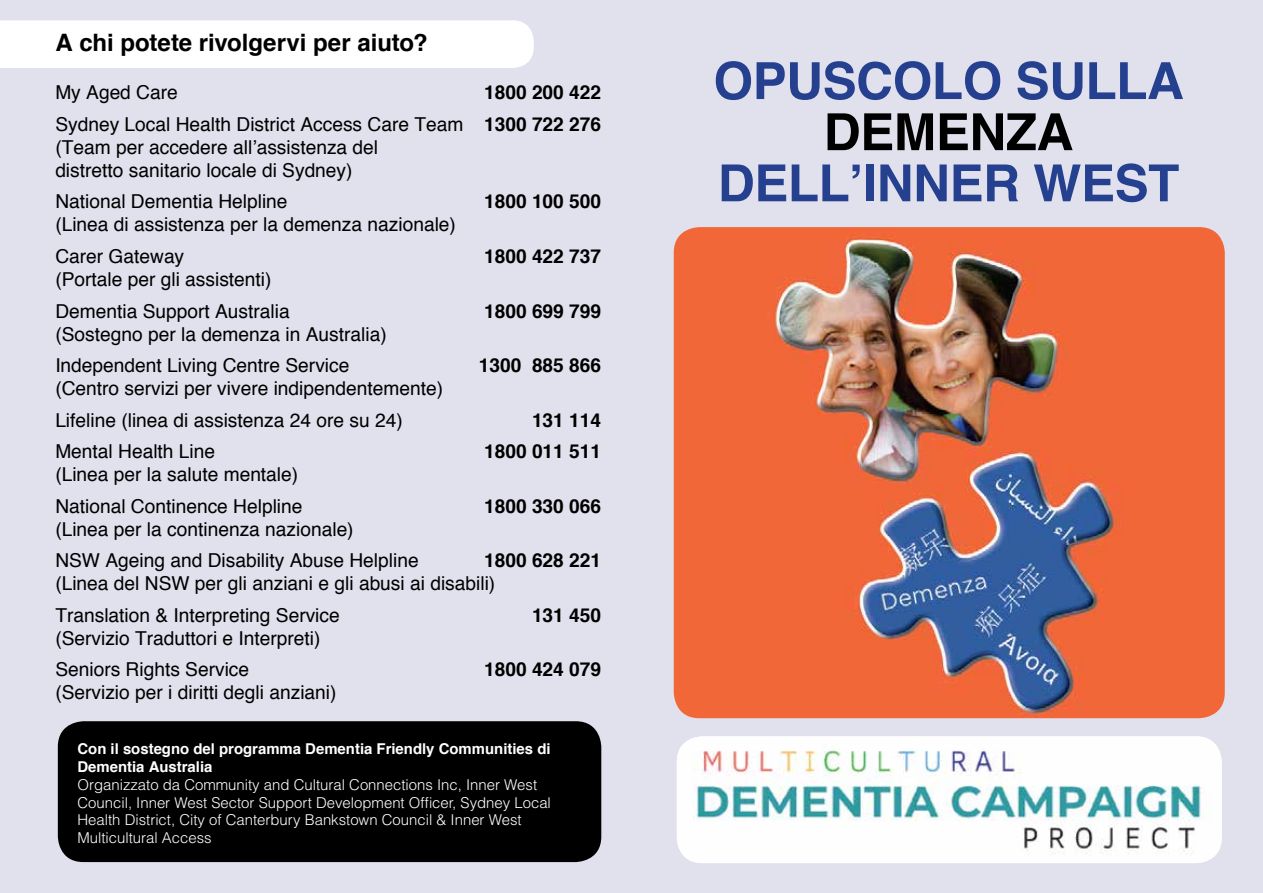
<style>
.page{position:relative;width:1263px;height:893px;background:#e1e0ed}
.page>*{position:absolute;margin:0;border:0;box-sizing:border-box;transform-origin:0 0}
.t1{font:700 51.15px "Helvetica";letter-spacing:-.01em;color:#25408f}
.t2{font:700 51.15px "Helvetica";letter-spacing:-.01em;color:#000}
.t3{font:700 24px "Helvetica";letter-spacing:-.005em;color:#000}
.t4{font:19.2px/31.5px "Helvetica";color:#000}
.t5{font:700 19.2px "Helvetica";color:#000}
.t6{font:300 14.85px/17.9px "Helvetica";color:#fff}
.t7{font:700 14.85px/17.9px "Helvetica";color:#fff}
.s1{font-weight:700}
</style>
<div class="page">
<div style="left:0;top:20px;width:534px;height:48px;background:#fff"></div>
<img style="left:674px;top:227px;width:551px;height:491px">
<img style="left:677px;top:736px;width:545px;height:127px">
<div style="left:58px;top:721px;width:543px;height:141px;background:#000;border-radius:26px"></div>
<p class="t3" style="left:55px;top:27px;width:374px">A chi potete rivolgervi per aiuto?</p>
<p class="t4" style="left:55px;top:76px;width:124px">My Aged Care</p>
<p class="t4" style="left:55px;top:76px;width:547px;text-align:right"><span class="s1">1800 200 422<br></span>Sydney Local Health District Access Care Team <span class="s1">1300 722 276</span></p>
<p class="t4" style="left:55px;top:135px;width:324px;line-height:23px">(Team per accedere all’assistenza del distretto sanitario locale di Sydney)</p>
<p class="t4" style="left:55px;top:186px;width:234px">National Dementia Helpline</p>
<p class="t5" style="left:484px;top:190px;width:119px">1800 100 500</p>
<p class="t4" style="left:55px;top:209px;width:402px">(Linea di assistenza per la demenza nazionale)<br>Carer Gateway</p>
<p class="t5" style="left:484px;top:244px;width:119px">1800 422 737</p>
<p class="t4" style="left:55px;top:263px;width:236px">(Portale per gli assistenti)<br>Dementia Support Australia</p>
<p class="t4" style="left:55px;top:318px;width:333px">(Sostegno per la demenza in Australia)<br>Independent Living Centre Service</p>
<p class="t4" style="left:55px;top:372px;width:389px">(Centro servizi per vivere indipendentemente)<br>Lifeline (linea di assistenza 24 ore su 24)</p>
<p class="t5" style="left:484px;top:299px;width:119px">1800 699 799</p>
<p class="t5" style="left:479px;top:353px;width:124px">1300 885 866</p>
<p class="t5" style="left:532px;top:408px;width:71px">131 114</p>
<p class="t4" style="left:55px;top:435px;width:161px">Mental Health Line</p>
<p class="t5" style="left:484px;top:439px;width:119px">1800 011 511</p>
<p class="t4" style="left:55px;top:458px;width:249px">(Linea per la salute mentale)<br>National Continence Helpline</p>
<p class="t5" style="left:484px;top:494px;width:119px">1800 330 066</p>
<p class="t4" style="left:55px;top:513px;width:365px">(Linea per la continenza nazionale)<br>NSW Ageing and Disability Abuse Helpline</p>
<p class="t5" style="left:484px;top:548px;width:119px">1800 628 221</p>
<p class="t4" style="left:55px;top:567px;width:441px">(Linea del NSW per gli anziani e gli abusi ai disabili)<br>Translation &amp; Interpreting Service</p>
<p class="t5" style="left:532px;top:603px;width:71px">131 450</p>
<p class="t4" style="left:55px;top:622px;width:267px">(Servizio Traduttori e Interpreti)<br>Seniors Rights Service</p>
<p class="t4" style="left:55px;top:676px;width:283px">(Servizio per i diritti degli anziani)</p>
<p class="t5" style="left:484px;top:657px;width:119px">1800 424 079</p>
<p class="t7" style="left:77px;top:739px;width:475px">Con il sostegno del programma Dementia Friendly Communities di<br>Dementia Australia</p>
<p class="t6" style="left:77px;top:775px;width:475px">Organizzato da Community and Cultural Connections Inc, Inner West Council, Inner West Sector Support Development Officer, Sydney Local Health District, City of Canterbury Bankstown Council &amp; Inner West Multicultural Access</p>
<h1 class="t1" style="left:713px;top:49px;width:472px">OPUSCOLO SULLA</h1>
<h1 class="t2" style="left:824px;top:100px;width:251px">DEMENZA</h1>
<h1 class="t1" style="left:718px;top:151px;width:463px">DELL’INNER WEST</h1>
</div>
